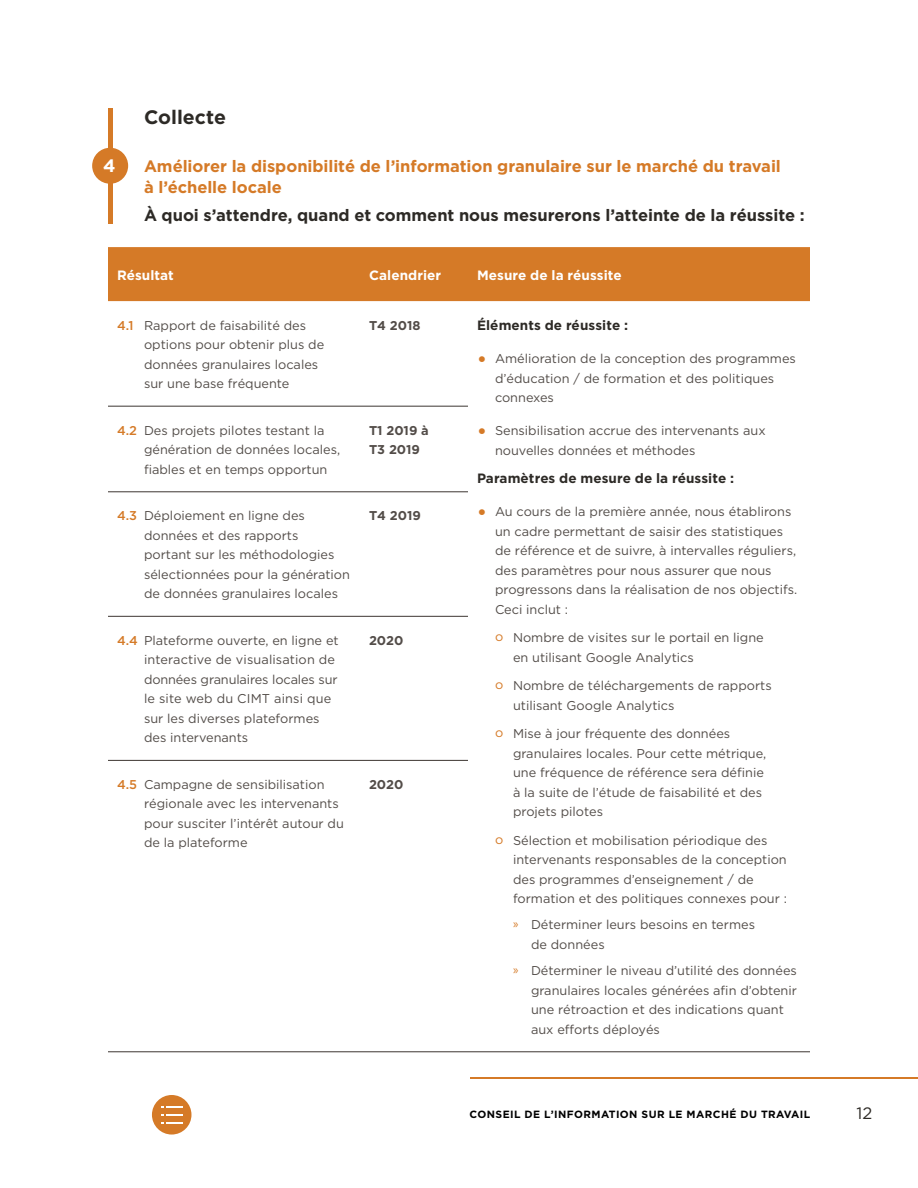
<style>
.page{position:relative;width:918px;height:1188px;background:#fff}
.page>*{position:absolute;margin:0;border:0;box-sizing:border-box;transform-origin:0 0}
.t1{font:700 19.5px "Gotham HTF";color:#2d2a26}
.t2{font:700 18px "Gotham HTF";color:#fff}
.t3{font:700 16.5px/21px "Gotham HTF";letter-spacing:-.005em;color:#d57a27}
.t4{font:700 16.5px "Gotham HTF";letter-spacing:-.005em;color:#2d2a26}
.t5{font:16.5px "Gotham HTF";color:#2d2a26}
.t6{font:700 13.5px "Gotham HTF";letter-spacing:.005em;color:#2d2a26}
.t7{font:700 13.5px "Gotham HTF";letter-spacing:.005em;color:#fff}
.t8{font:12.75px/19.5px "Gotham HTF";color:#524c48}
.t9{font:700 12.75px/19.5px "Gotham HTF";color:#524c48}
.t10{font:700 10.5px "Gotham HTF";letter-spacing:.04em;color:#000}
.s1{font-weight:500;color:#d57a27}
.s2{font-weight:700;font-size:19.5px;color:#d57a27}
.s3{color:#d57a27}
.s4{font-family:"Myriad Pro";color:#d57a27}
</style>
<div class="page">
<hr style="left:470px;top:1077px;width:448px;height:1px;background:#d57a27">
<div style="left:152px;top:1095px;width:39px;height:40px;background:#d57a27;border-radius:50%"></div>
<svg style="left:161px;top:1122px;width:21px;height:2px"></svg>
<svg style="left:161px;top:1106px;width:21px;height:2px"></svg>
<svg style="left:161px;top:1114px;width:21px;height:2px"></svg>
<div style="left:108px;top:247px;width:702px;height:54px;background:#d57a27"></div>
<hr style="left:108px;top:406px;width:252px;height:1px;background:#524c48">
<hr style="left:360px;top:406px;width:108px;height:1px;background:#524c48">
<hr style="left:108px;top:491px;width:252px;height:1px;background:#524c48">
<hr style="left:360px;top:491px;width:108px;height:1px;background:#524c48">
<hr style="left:108px;top:616px;width:252px;height:1px;background:#524c48">
<hr style="left:360px;top:616px;width:108px;height:1px;background:#524c48">
<hr style="left:108px;top:760px;width:252px;height:1px;background:#524c48">
<hr style="left:360px;top:760px;width:108px;height:1px;background:#524c48">
<hr style="left:468px;top:1051px;width:342px;height:1px;background:#524c48">
<hr style="left:108px;top:1051px;width:252px;height:1px;background:#524c48">
<hr style="left:360px;top:1051px;width:108px;height:1px;background:#524c48">
<hr style="left:108px;top:108px;width:4px;height:116px;background:#d57a27">
<div style="left:92px;top:148px;width:36px;height:36px;background:#d57a27;border-radius:50%"></div>
<h2 class="t2" style="left:103px;top:156px;width:14px">4</h2>
<h1 class="t1" style="left:144px;top:106px;width:84px">Collecte</h1>
<p class="t3" style="left:144px;top:155px;width:638px">Améliorer la disponibilité de l’information granulaire sur le marché du travail à l’échelle locale</p>
<p class="t4" style="left:144px;top:205px;width:662px">À quoi s’attendre, quand et comment nous mesurerons l’atteinte de la réussite :</p>
<p class="t7" style="left:117px;top:267px;width:58px">Résultat</p>
<p class="t7" style="left:369px;top:267px;width:74px">Calendrier</p>
<p class="t7" style="left:477px;top:267px;width:146px">Mesure de la réussite</p>
<p class="t8" style="left:144px;top:315px;width:182px;text-indent:-27px"><span class="s1">4.1</span> Rapport de faisabilité des options pour obtenir plus de données granulaires locales sur une base fréquente</p>
<p class="t9" style="left:369px;top:315px;width:53px">T4 2018</p>
<p class="t6" style="left:477px;top:318px;width:153px">Éléments de réussite :</p>
<p class="t8" style="left:495px;top:349px;width:302px;text-indent:-18px"><span class="s2">•</span> Amélioration de la conception des programmes d’éducation / de formation et des politiques connexes</p>
<p class="t8" style="left:495px;top:421px;width:272px;text-indent:-18px"><span class="s2">•</span> Sensibilisation accrue des intervenants aux nouvelles données et méthodes</p>
<p class="t6" style="left:477px;top:471px;width:259px">Paramètres de mesure de la réussite :</p>
<p class="t8" style="left:495px;top:502px;width:304px;text-indent:-18px"><span class="s2">•</span> Au cours de la première année, nous établirons un cadre permettant de saisir des statistiques de référence et de suivre, à intervalles réguliers, des paramètres pour nous assurer que nous progressons dans la réalisation de nos objectifs.<br>Ceci inclut :</p>
<p class="t8" style="left:513px;top:628px;width:252px;text-indent:-18px"><span class="s3">o</span> Nombre de visites sur le portail en ligne en utilisant Google Analytics</p>
<p class="t8" style="left:513px;top:676px;width:260px;text-indent:-18px"><span class="s3">o</span> Nombre de téléchargements de rapports utilisant Google Analytics</p>
<p class="t8" style="left:513px;top:724px;width:255px;text-indent:-18px"><span class="s3">o</span> Mise à jour fréquente des données granulaires locales. Pour cette métrique, une fréquence de référence sera définie à la suite de l’étude de faisabilité et des projets pilotes</p>
<p class="t8" style="left:513px;top:830px;width:276px;text-indent:-18px"><span class="s3">o</span> Sélection et mobilisation périodique des intervenants responsables de la conception des programmes d’enseignement / de formation et des politiques connexes pour :</p>
<p class="t8" style="left:531px;top:915px;width:226px;text-indent:-18px"><span class="s4">»</span> Déterminer leurs besoins en termes de données</p>
<p class="t8" style="left:531px;top:961px;width:268px;text-indent:-18px"><span class="s4">»</span> Déterminer le niveau d’utilité des données granulaires locales générées afin d’obtenir une rétroaction et des indications quant aux efforts déployés</p>
<p class="t8" style="left:144px;top:420px;width:198px;text-indent:-27px"><span class="s1">4.2</span> Des projets pilotes testant la génération de données locales, fiables et en temps opportun</p>
<p class="t9" style="left:369px;top:420px;width:61px">T1 2019 à<br>T3 2019</p>
<p class="t8" style="left:144px;top:506px;width:208px;text-indent:-27px"><span class="s1">4.3</span> Déploiement en ligne des données et des rapports<br>portant sur les méthodologies sélectionnées pour la génération de données granulaires locales</p>
<p class="t9" style="left:369px;top:506px;width:53px">T4 2019</p>
<p class="t8" style="left:144px;top:630px;width:196px;text-indent:-27px"><span class="s1">4.4</span> Plateforme ouverte, en ligne et interactive de visualisation de données granulaires locales sur le site web du CIMT ainsi que sur les diverses plateformes des intervenants</p>
<p class="t9" style="left:369px;top:630px;width:36px">2020</p>
<p class="t8" style="left:144px;top:774px;width:201px;text-indent:-27px"><span class="s1">4.5</span> Campagne de sensibilisation régionale avec les intervenants pour susciter l’intérêt autour du de la plateforme</p>
<p class="t9" style="left:369px;top:774px;width:36px">2020</p>
<p class="t10" style="left:470px;top:1108px;width:342px">CONSEIL DE L’INFORMATION SUR LE MARCHÉ DU TRAVAIL</p>
<p class="t5" style="left:857px;top:1104px;width:17px">12</p>
</div>
